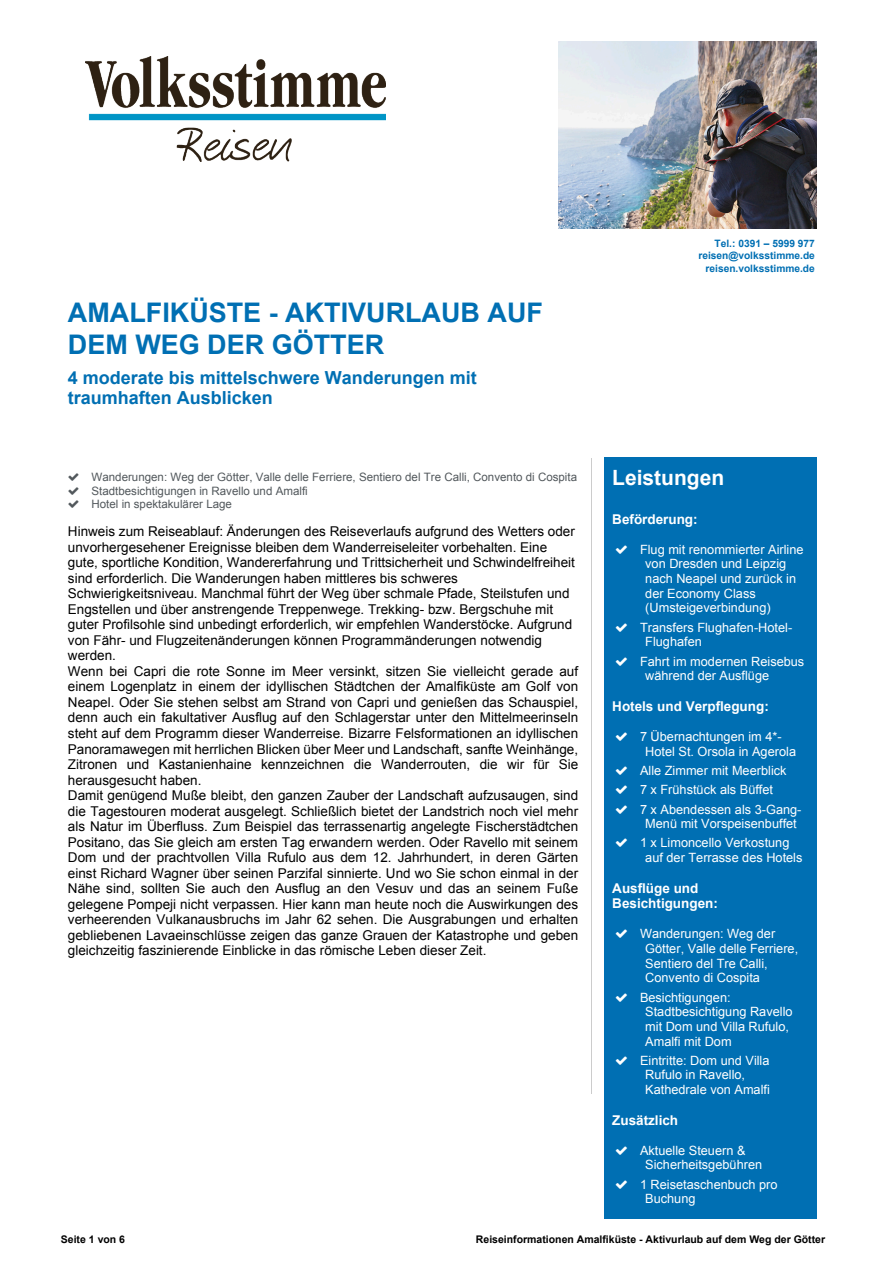
<style>
.page{position:relative;width:893px;height:1263px;background:#fff}
.page>*{position:absolute;margin:0;border:0;box-sizing:border-box;transform-origin:0 0}
.t1{font:700 27px/31px "Arial";color:#006fb3}
.t2{font:700 21px "Arial";color:#fff}
.t3{font:700 18px/20.7px "Arial";color:#006fb3}
.t4{font:13.5px/15.6px "Arial";color:#000}
.t5{font:700 13.5px/15.6px "Arial";color:#fff}
.t6{font:12.75px/14.7px "Arial";color:#fff}
.t7{font:11.55px/13.4px "Arial";color:#52585c}
.t8{font:700 10.5px "Arial";color:#000}
.t9{font:700 10.2px/12.3px "Arial";color:#006fb3;text-align:right}
</style>
<div class="page">
<hr style="left:591px;top:458px;width:1px;height:635px;background:#ccc">
<div style="left:604px;top:458px;width:212px;height:761px;background:#006fb3"></div>
<img style="left:86px;top:56px;width:300px;height:105px">
<img style="left:558px;top:41px;width:258px;height:188px">
<h1 class="t1" style="left:68px;top:300px;width:477px">AMALFIKÜSTE - AKTIVURLAUB AUF<br>DEM WEG DER GÖTTER</h1>
<h3 class="t3" style="left:68px;top:369px;width:410px">4 moderate bis mittelschwere Wanderungen mit traumhaften Ausblicken</h3>
<p class="t7" style="left:92px;top:472px;width:487px">Wanderungen: Weg der Götter, Valle delle Ferriere, Sentiero del Tre Calli, Convento di Cospita<br>Stadtbesichtigungen in Ravello und Amalfi<br>Hotel in spektakulärer Lage</p>
<p class="t4" style="left:68px;top:525px;width:512px">Hinweis zum Reiseablauf: Änderungen des Reiseverlaufs aufgrund des Wetters oder unvorhergesehener Ereignisse bleiben dem Wanderreiseleiter vorbehalten. Eine gute, sportliche Kondition, Wandererfahrung und Trittsicherheit und Schwindelfreiheit sind erforderlich. Die Wanderungen haben mittleres bis schweres Schwierigkeitsniveau. Manchmal führt der Weg über schmale Pfade, Steilstufen und Engstellen und über anstrengende Treppenwege. Trekking- bzw. Bergschuhe mit guter Profilsohle sind unbedingt erforderlich, wir empfehlen Wanderstöcke. Aufgrund von Fähr- und Flugzeitenänderungen können Programmänderungen notwendig werden.<br>Wenn bei Capri die rote Sonne im Meer versinkt, sitzen Sie vielleicht gerade auf einem Logenplatz in einem der idyllischen Städtchen der Amalfiküste am Golf von Neapel. Oder Sie stehen selbst am Strand von Capri und genießen das Schauspiel, denn auch ein fakultativer Ausflug auf den Schlagerstar unter den Mittelmeerinseln steht auf dem Programm dieser Wanderreise. Bizarre Felsformationen an idyllischen Panoramawegen mit herrlichen Blicken über Meer und Landschaft, sanfte Weinhänge, Zitronen und Kastanienhaine kennzeichnen die Wanderrouten, die wir für Sie herausgesucht haben.<br>Damit genügend Muße bleibt, den ganzen Zauber der Landschaft aufzusaugen, sind die Tagestouren moderat ausgelegt. Schließlich bietet der Landstrich noch viel mehr als Natur im Überfluss. Zum Beispiel das terrassenartig angelegte Fischerstädtchen Positano, das Sie gleich am ersten Tag erwandern werden. Oder Ravello mit seinem Dom und der prachtvollen Villa Rufulo aus dem 12. Jahrhundert, in deren Gärten einst Richard Wagner über seinen Parzifal sinnierte. Und wo Sie schon einmal in der Nähe sind, sollten Sie auch den Ausflug an den Vesuv und das an seinem Fuße gelegene Pompeji nicht verpassen. Hier kann man heute noch die Auswirkungen des verheerenden Vulkanausbruchs im Jahr 62 sehen. Die Ausgrabungen und erhalten gebliebenen Lavaeinschlüsse zeigen das ganze Grauen der Katastrophe und geben gleichzeitig faszinierende Einblicke in das römische Leben dieser Zeit.</p>
<p class="t9" style="left:698px;top:238px;width:118px">Tel.: 0391 – 5999 977 reisen@volksstimme.de reisen.volksstimme.de</p>
<h2 class="t2" style="left:612px;top:470px;width:113px">Leistungen</h2>
<p class="t5" style="left:612px;top:512px;width:87px">Beförderung:</p>
<p class="t6" style="left:645px;top:543px;width:160px;text-indent:-5px">Flug mit renommierter Airline von Dresden und Leipzig nach Neapel und zurück in der Economy Class (Umsteigeverbindung)</p>
<p class="t6" style="left:645px;top:621px;width:149px;text-indent:-5px">Transfers Flughafen-Hotel-<br>Flughafen</p>
<p class="t6" style="left:645px;top:655px;width:161px;text-indent:-5px">Fahrt im modernen Reisebus während der Ausflüge</p>
<p class="t5" style="left:612px;top:699px;width:158px">Hotels und Verpflegung:</p>
<p class="t6" style="left:645px;top:730px;width:152px;text-indent:-5px">7 Übernachtungen im 4*-<br>Hotel St. Orsola in Agerola</p>
<p class="t6" style="left:640px;top:762px;width:163px;line-height:19.4px">Alle Zimmer mit Meerblick<br>7 x Frühstück als Büffet<br>7 x Abendessen als 3-Gang-</p>
<p class="t6" style="left:640px;top:815px;width:158px;line-height:19.4px;text-align:center">Menü mit Vorspeisenbuffet<br>1 x Limoncello Verkostung</p>
<p class="t6" style="left:645px;top:851px;width:159px">auf der Terrasse des Hotels</p>
<p class="t5" style="left:612px;top:881px;width:107px">Ausflüge und<br>Besichtigungen:</p>
<p class="t6" style="left:645px;top:927px;width:154px;text-indent:-5px">Wanderungen: Weg der<br>Götter, Valle delle Ferriere,<br>Sentiero del Tre Calli,<br>Convento di Cospita</p>
<p class="t6" style="left:645px;top:991px;width:149px;text-indent:-5px">Besichtigungen:<br>Stadtbesichtigung Ravello mit Dom und Villa Rufulo,<br>Amalfi mit Dom</p>
<p class="t6" style="left:645px;top:1054px;width:126px;text-indent:-5px">Eintritte: Dom und Villa<br>Rufulo in Ravello,<br>Kathedrale von Amalfi</p>
<p class="t5" style="left:612px;top:1113px;width:67px">Zusätzlich</p>
<p class="t6" style="left:645px;top:1144px;width:118px;text-indent:-5px">Aktuelle Steuern &amp;<br>Sicherheitsgebühren</p>
<p class="t6" style="left:645px;top:1178px;width:134px;text-indent:-5px">1 Reisetaschenbuch pro<br>Buchung</p>
<p class="t8" style="left:61px;top:1235px;width:66px">Seite 1 von 6</p>
<p class="t8" style="left:476px;top:1235px;width:351px">Reiseinformationen Amalfiküste - Aktivurlaub auf dem Weg der Götter</p>
</div>
